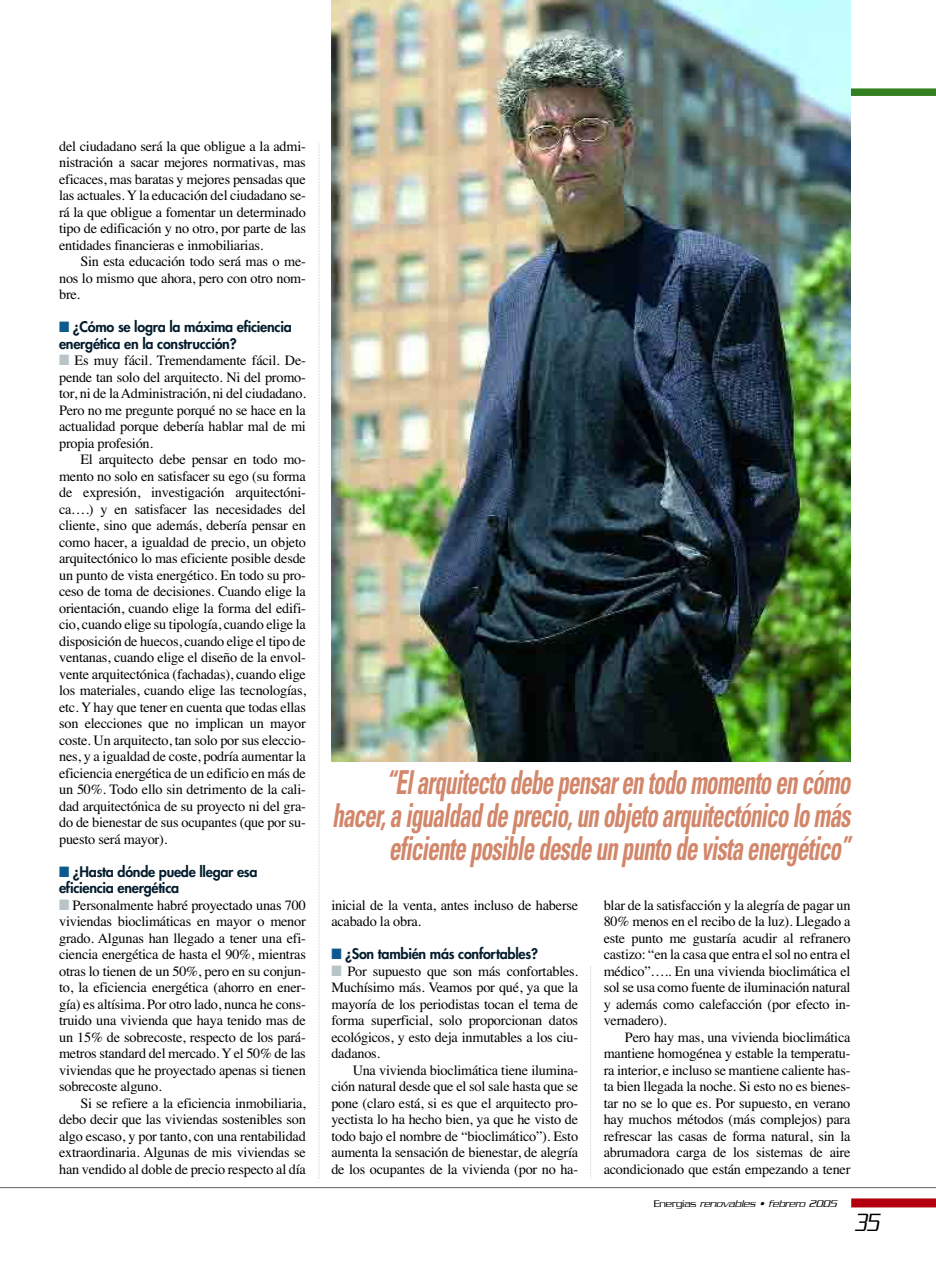
<style>
.page{position:relative;width:936px;height:1263px;background:#fff}
.page>*{position:absolute;margin:0;border:0;box-sizing:border-box;transform-origin:0 0}
.t1{font:italic 700 condensed 33px/33px "Univers";color:#d2866a;text-align:right;scale:.7 1}
.t2{font:italic 300 27px "Serpentine";color:#000;scale:.7 1}
.t3{font:14.25px/16.5px "Times";letter-spacing:-.015em;color:#000;text-align:justify}
.t4{font:800 14.25px/16.5px "Futura";letter-spacing:-.02em;color:#041d2e}
.t5{font:italic 300 10.5px "Serpentine";color:#000}
.s1{color:#0d5a8e}
.s2{color:#b8c4c7}
.s3{font-style:normal}
</style>
<div class="page">
<div style="left:851px;top:1198px;width:84px;height:9px;background:#b3000f"></div>
<div style="left:602px;top:88px;width:333px;height:8px;background:#327f20"></div>
<svg style="left:318px;top:143px;width:1px;height:1036px"></svg>
<svg style="left:590px;top:966px;width:1px;height:213px"></svg>
<img style="left:331px;top:1px;width:519px;height:761px">
<hr style="left:0;top:1187px;width:935px;height:1px;background:#5c6264">
<p class="t3" style="left:59px;top:139px;width:248px">del ciudadano será la que obligue a la admi&shy;nistración a sacar mejores normativas, mas eficaces, mas baratas y mejores pensadas que las actuales. Y la educación del ciudadano se&shy;rá la que obligue a fomentar un determinado tipo de edificación y no otro, por parte de las entidades financieras e inmobiliarias.</p>
<p class="t3" style="left:59px;top:255px;width:248px;text-indent:21px">Sin esta educación todo será mas o me&shy;nos lo mismo que ahora, pero con otro nom&shy;bre.</p>
<p class="t4" style="left:59px;top:320px;width:234px"><span class="s1">■</span> ¿Cómo se logra la máxima eficiencia energética en la construcción?</p>
<p class="t3" style="left:59px;top:354px;width:248px"><span class="s2">■</span> Es muy fácil. Tremendamente fácil. De&shy;pende tan solo del arquitecto. Ni del promo&shy;tor, ni de la Administración, ni del ciudadano.<br>Pero no me pregunte porqué no se hace en la actualidad porque debería hablar mal de mi propia profesión.</p>
<p class="t3" style="left:59px;top:453px;width:248px;text-indent:21px">El arquitecto debe pensar en todo mo&shy;mento no solo en satisfacer su ego (su forma de expresión, investigación arquitectóni&shy;ca….) y en satisfacer las necesidades del cliente, sino que además, debería pensar en como hacer, a igualdad de precio, un objeto arquitectónico lo mas eficiente posible desde un punto de vista energético. En todo su pro&shy;ceso de toma de decisiones. Cuando elige la orientación, cuando elige la forma del edifi&shy;cio, cuando elige su tipología, cuando elige la disposición de huecos, cuando elige el tipo de ventanas, cuando elige el diseño de la envol&shy;vente arquitectónica (fachadas), cuando elige los materiales, cuando elige las tecnologías, etc. Y hay que tener en cuenta que todas ellas son elecciones que no implican un mayor coste. Un arquitecto, tan solo por sus eleccio&shy;nes, y a igualdad de coste, podría aumentar la eficiencia energética de un edificio en más de un 50%. Todo ello sin detrimento de la cali&shy;dad arquitectónica de su proyecto ni del gra&shy;do de bienestar de sus ocupantes (que por su&shy;puesto será mayor).</p>
<p class="t4" style="left:59px;top:864px;width:200px"><span class="s1">■</span> ¿Hasta dónde puede llegar esa eficiencia energética</p>
<p class="t3" style="left:59px;top:898px;width:248px"><span class="s2">■</span> Personalmente habré proyectado unas 700 viviendas bioclimáticas en mayor o menor grado. Algunas han llegado a tener una efi&shy;ciencia energética de hasta el 90%, mientras otras lo tienen de un 50%, pero en su conjun&shy;to, la eficiencia energética (ahorro en ener&shy;gía) es altísima. Por otro lado, nunca he cons&shy;truido una vivienda que haya tenido mas de un 15% de sobrecoste, respecto de los pará&shy;metros standard del mercado. Y el 50% de las viviendas que he proyectado apenas si tienen sobrecoste alguno.</p>
<p class="t3" style="left:59px;top:1096px;width:248px;text-indent:21px">Si se refiere a la eficiencia inmobiliaria, debo decir que las viviendas sostenibles son algo escaso, y por tanto, con una rentabilidad extraordinaria. Algunas de mis viviendas se han vendido al doble de precio respecto al día</p>
<h1 class="t1" style="left:332px;top:769px;width:748px">“Elarquitecto debe pensaren todo momento en cómo hacer,a igualdad de precio,un objeto arquitectónico lo más eficiente posible desde un punto de vista energético”</h1>
<p class="t3" style="left:331px;top:898px;width:248px">inicial de la venta, antes incluso de haberse acabado la obra.</p>
<p class="t4" style="left:331px;top:947px;width:208px"><span class="s1">■</span> ¿Son también más confortables?</p>
<p class="t3" style="left:331px;top:964px;width:248px"><span class="s2">■</span> Por supuesto que son más confortables.<br>Muchísimo más. Veamos por qué, ya que la mayoría de los periodistas tocan el tema de forma superficial, solo proporcionan datos ecológicos, y esto deja inmutables a los ciu&shy;dadanos.</p>
<p class="t3" style="left:331px;top:1063px;width:248px;text-indent:21px">Una vivienda bioclimática tiene ilumina&shy;ción natural desde que el sol sale hasta que se pone (claro está, si es que el arquitecto pro&shy;yectista lo ha hecho bien, ya que he visto de todo bajo el nombre de “bioclimático”). Esto aumenta la sensación de bienestar, de alegría de los ocupantes de la vivienda (por no ha-</p>
<p class="t3" style="left:603px;top:898px;width:248px">blar de la satisfacción y la alegría de pagar un 80% menos en el recibo de la luz). Llegado a este punto me gustaría acudir al refranero castizo: “en la casa que entra el sol no entra el médico”….. En una vivienda bioclimática el sol se usa como fuente de iluminación natural y además como calefacción (por efecto in&shy;vernadero).</p>
<p class="t3" style="left:603px;top:1030px;width:248px;text-indent:21px">Pero hay mas, una vivienda bioclimática mantiene homogénea y estable la temperatu&shy;ra interior, e incluso se mantiene caliente has&shy;ta bien llegada la noche. Si esto no es bienes&shy;tar no se lo que es. Por supuesto, en verano hay muchos métodos (más complejos) para refrescar las casas de forma natural, sin la abrumadora carga de los sistemas de aire acondicionado que están empezando a tener</p>
<p class="t5" style="left:653px;top:1201px;width:186px"><span class="s3">E n e r g í a s</span> renovables • febrero 2005</p>
<h2 class="t2" style="left:854px;top:1213px;width:41px">35</h2>
</div>
